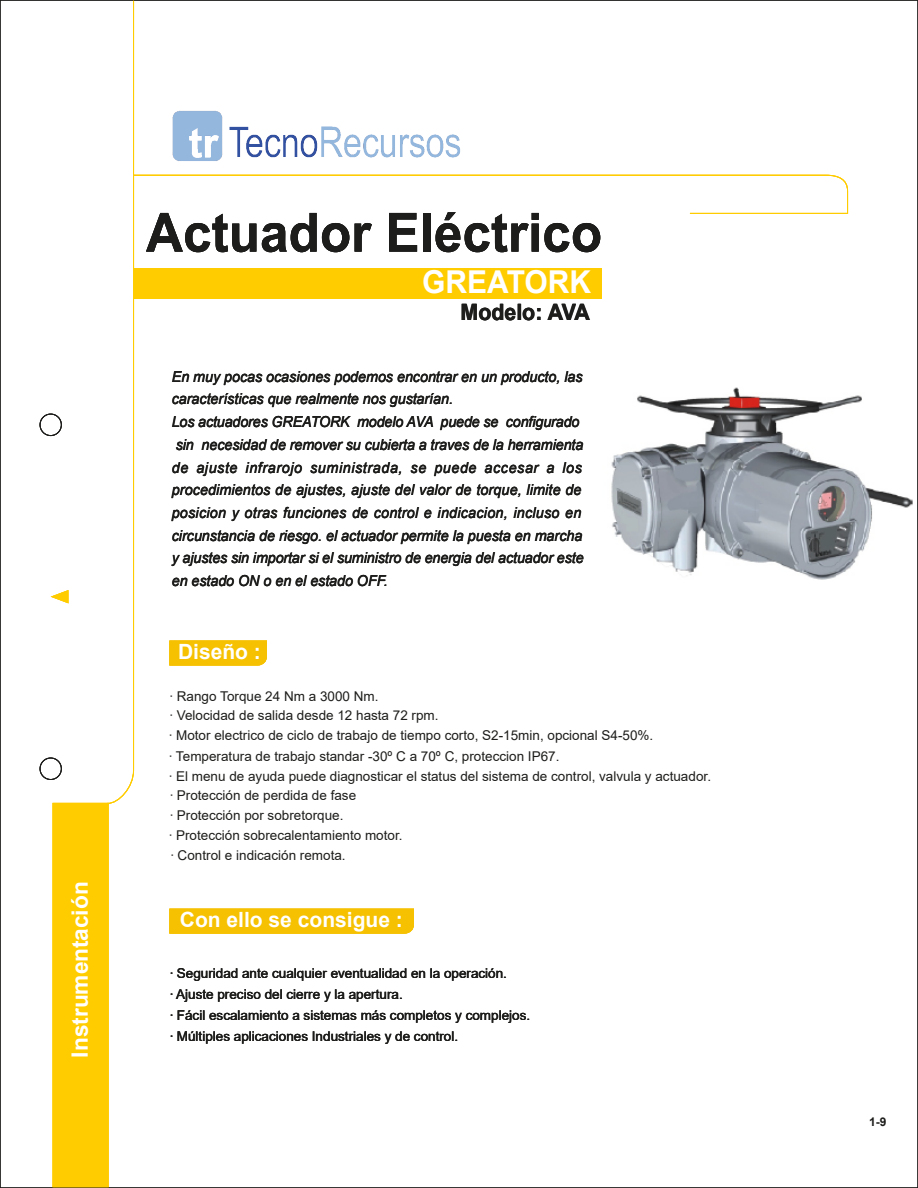
<style>
.page{position:relative;width:918px;height:1188px;background:#fff}
.page>*{position:absolute;margin:0;border:0;box-sizing:border-box;transform-origin:0 0}
.t1{font:700 54px "Arial";color:#1d1d1b;scale:.95 1}
.t2{font:700 31.5px "Arial";color:#fff;scale:.95 1}
.t3{font:700 22.5px "Arial";color:#fff}
.t4{font:700 22.5px "Arial";color:#1d1d1b;scale:.95 1}
.t5{font:700 21px "Arial";color:#fff}
.t6{font:italic 15.15px/22.6px "Arial";color:#1d1d1b;scale:.94 1}
.t7{font:13.5px/21px "Arial";color:#1d1d1b}
.t8{font:700 12px "Arial";color:#1d1d1b}
</style>
<div class="page">
<img style="left:611px;top:387px;width:302px;height:193px">
<svg style="left:39px;top:2px;width:95px;height:1184px"></svg>
<div style="left:53px;top:803px;width:55px;height:383px;background:#fc0"></div>
<svg style="left:133px;top:174px;width:715px;height:40px"></svg>
<div style="left:40px;top:414px;width:22px;height:22px;border:1px solid #1d1d1b;border-radius:50%"></div>
<div style="left:40px;top:758px;width:22px;height:22px;border:1px solid #1d1d1b;border-radius:50%"></div>
<svg style="left:51px;top:590px;width:17px;height:13px"></svg>
<div style="left:133px;top:268px;width:468px;height:30px;background:#fc0"></div>
<div style="left:169px;top:909px;width:245px;height:25px;background:#f6c100"></div>
<div style="left:169px;top:641px;width:98px;height:25px;background:#f6c100"></div>
<img style="left:172px;top:110px;width:289px;height:51px">
<h3 class="t3" style="left:64px;top:1058px;width:178px;rotate:-90deg">Instrumentación</h3>
<h1 class="t1" style="left:146px;top:195px;width:482px">Actuador Eléctrico</h1>
<h2 class="t2" style="left:422px;top:260px;width:179px">GREATORK</h2>
<h3 class="t4" style="left:461px;top:297px;width:138px">Modelo: AVA</h3>
<p class="t6" style="left:172px;top:365px;width:440px">En muy pocas ocasiones podemos encontrar en un producto, las características que realmente nos gustarían.<br>Los actuadores GREATORK modelo AVA puede se configurado sin necesidad de remover su cubierta a traves de la herramienta de ajuste infrarojo suministrada, se puede accesar a los procedimientos de ajustes, ajuste del valor de torque, limite de posicion y otras funciones de control e indicacion, incluso en circunstancia de riesgo. el actuador permite la puesta en marcha y ajustes sin importar si el suministro de energia del actuador este en estado ON o en el estado OFF.</p>
<h3 class="t5" style="left:178px;top:637px;width:84px">Diseño :</h3>
<p class="t7" style="left:169px;top:686px;width:271px;line-height:19.5px">· Rango Torque 24 Nm a 3000 Nm.<br>· Velocidad de salida desde 12 hasta 72 rpm.</p>
<p class="t7" style="left:169px;top:725px;width:486px">· Motor electrico de ciclo de trabajo de tiempo corto, S2-15min, opcional S4-50%.</p>
<p class="t7" style="left:169px;top:746px;width:544px;line-height:20.2px">· Temperatura de trabajo standar -30º C a 70º C, proteccion IP67.<br>· El menu de ayuda puede diagnosticar el status del sistema de control, valvula y actuador.</p>
<p class="t7" style="left:169px;top:785px;width:188px">· Protección de perdida de fase</p>
<p class="t7" style="left:169px;top:804px;width:176px">· Protección por sobretorque.</p>
<p class="t7" style="left:169px;top:825px;width:236px">· Protección sobrecalentamiento motor.</p>
<p class="t7" style="left:170px;top:845px;width:177px">· Control e indicación remota.</p>
<h3 class="t5" style="left:180px;top:905px;width:224px">Con ello se consigue :</h3>
<h3 class="t5" style="left:298px;top:905px;width:51px">c s</h3>
<h3 class="t5" style="left:298px;top:905px;width:51px">c s</h3>
<p class="t7" style="left:169px;top:962px;width:362px">· Seguridad ante cualquier eventualidad en la operación.<br>· Ajuste preciso del cierre y la apertura.<br>· Fácil escalamiento a sistemas más completos y complejos. · Múltiples aplicaciones Industriales y de control.</p>
<p class="t7" style="left:193px;top:1004px;width:8px">c</p>
<p class="t7" style="left:217px;top:1004px;width:8px">s</p>
<p class="t7" style="left:193px;top:1004px;width:8px">c</p>
<p class="t7" style="left:217px;top:1004px;width:8px">s</p>
<p class="t8" style="left:869px;top:1113px;width:19px">1-9</p>
</div>
